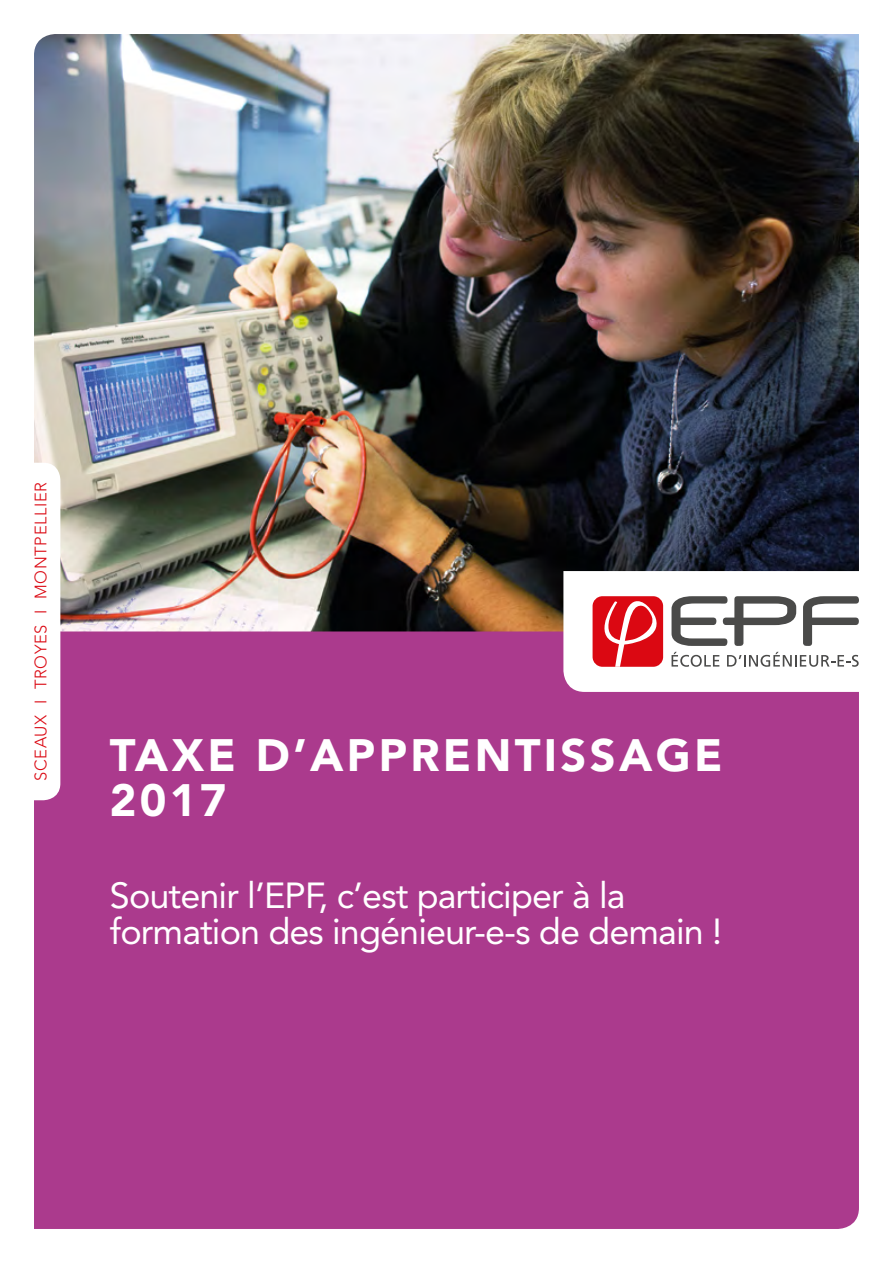
<style>
.page{position:relative;width:893px;height:1263px;background:#fff}
.page>*{position:absolute;margin:0;border:0;box-sizing:border-box;transform-origin:0 0}
.t1{font:900 45px "Avenir LT Std";letter-spacing:.075em;color:#fff}
.t2{font:36px/36px "Avenir LT Std";letter-spacing:-.025em;color:#fff}
.t3{font:300 16.5px "Avenir LT Std";letter-spacing:.04em;color:#db0812}
</style>
<div class="page">
<img style="left:34px;top:34px;width:825px;height:597px">
<div style="left:34px;top:631px;width:825px;height:598px;background:#ab3a8d"></div>
<div style="left:0;top:463px;width:60px;height:337px;background:#fff;border-radius:17px"></div>
<svg style="left:563px;top:571px;width:296px;height:121px"></svg>
<p class="t3" style="left:31px;top:781px;width:298px;rotate:-90deg">SCEAUX I TROYES I MONTPELLIER</p>
<p class="t1" style="left:110px;top:728px;width:235px">TAXE D’APPRENT</p>
<p class="t1" style="left:544px;top:728px;width:50px">ISSAGE</p>
<p class="t1" style="left:110px;top:773px;width:118px">2017</p>
<p class="t2" style="left:110px;top:878px;width:614px">Soutenir l’EPF, c’est participer à la formation des ingénieur-e-s de demain !</p>
</div>
